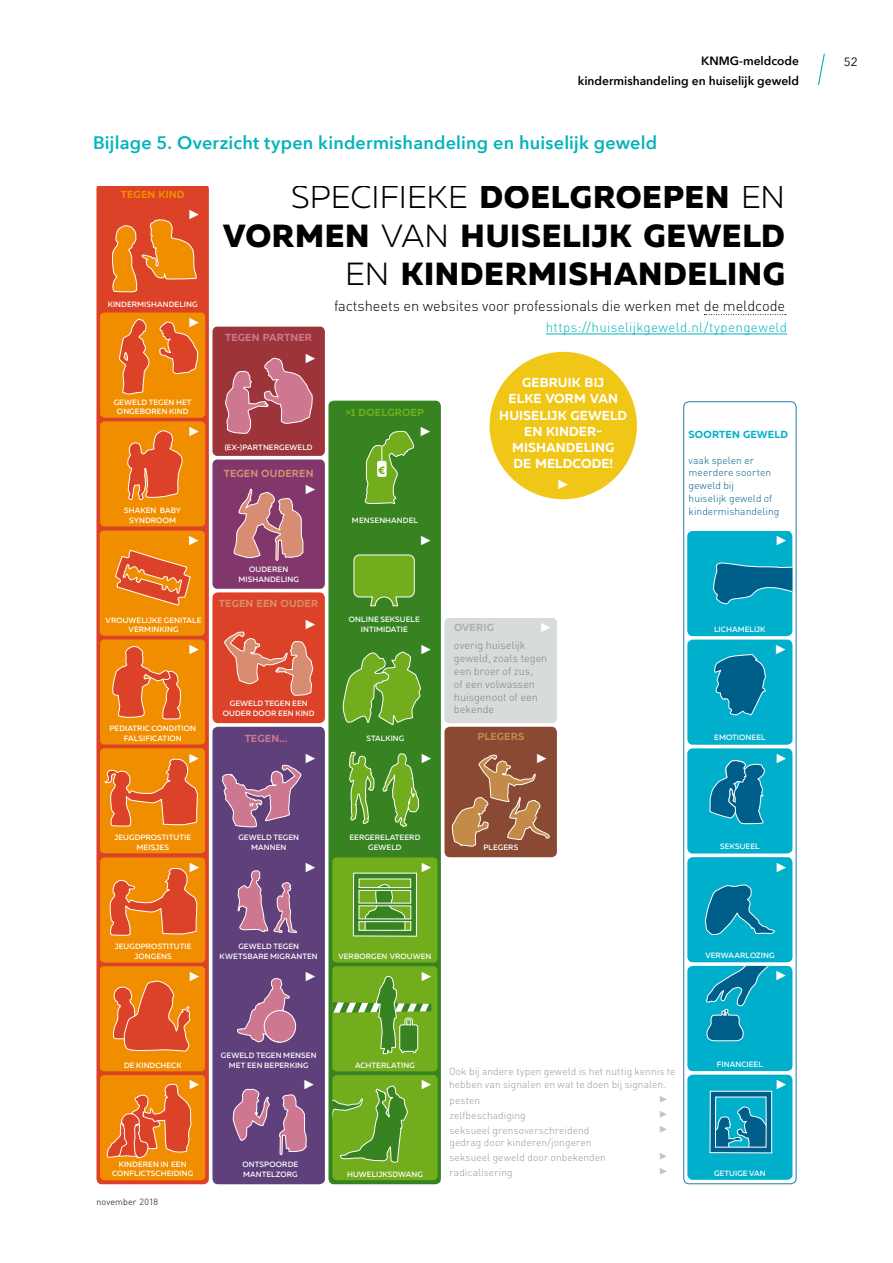
<style>
.page{position:relative;width:893px;height:1263px;background:#fff}
.page>*{position:absolute;margin:0;border:0;box-sizing:border-box;transform-origin:0 0}
.t1{font:800 31.95px/38.4px "Muller";letter-spacing:.02em;color:#000;text-align:right}
.t2{font:600 18px "Avenir Next";letter-spacing:.01em;color:#00b4bc}
.t3{font:300 14.7px "DIN";letter-spacing:-.005em;color:#000}
.t4{font:300 13.5px "DIN";letter-spacing:.02em;color:#00b4bc}
.t5{font:700 13.05px/16.2px "Muller";letter-spacing:.005em;color:#fff;text-align:center}
.t6{font:600 12px "Avenir Next";color:#000}
.t7{font:12px "Avenir Next";color:#000}
.t8{font:300 10.8px/12.8px "DIN";color:#818084}
.t9{font:300 10.2px/15.1px "DIN";letter-spacing:.005em;color:#98989c}
.t10{font:300 10.2px/12.8px "DIN";letter-spacing:.005em;color:#005e8a}
.t11{font:700 10.2px "Muller";letter-spacing:.02em;color:#d88c71}
.t12{font:700 10.2px "Muller";letter-spacing:.015em;color:#cd7890}
.t13{font:700 10.2px "Muller";letter-spacing:.015em;color:#00afcc}
.t14{font:700 10.2px "Muller";letter-spacing:.015em;color:#71ad1c}
.t15{font:700 10.2px "Muller";letter-spacing:.015em;color:#f18e00}
.t16{font:700 10.2px "Muller";letter-spacing:.01em;color:#c48a48}
.t17{font:700 10.2px "Muller";letter-spacing:.01em;color:#aeafb2}
.t18{font:300 9px "DIN";letter-spacing:.01em;color:#000}
.t19{font:500 7.65px/9.6px "Muller";letter-spacing:.01em;color:#fff;text-align:center}
.s1{font-weight:300}
</style>
<div class="page">
<svg style="left:818px;top:54px;width:7px;height:31px"></svg>
<div style="left:212px;top:592px;width:113px;height:131px;background:#db4227;border-radius:5px"></div>
<div style="left:212px;top:727px;width:113px;height:457px;background:#5f407b;border-radius:5px"></div>
<svg style="left:237px;top:870px;width:60px;height:63px"></svg>
<svg style="left:237px;top:978px;width:59px;height:64px"></svg>
<div style="left:264px;top:1010px;width:32px;height:32px;background:#cd7890;border-radius:50%"></div>
<div style="left:264px;top:1010px;width:32px;height:32px;border:1px solid #fff;border-radius:50%"></div>
<svg style="left:233px;top:1088px;width:37px;height:53px"></svg>
<div style="left:328px;top:401px;width:113px;height:783px;background:#378321;border-radius:5px"></div>
<div style="left:332px;top:857px;width:105px;height:105px;background:#71ad1c;border-radius:4px"></div>
<div style="left:332px;top:966px;width:105px;height:105px;background:#71ad1c;border-radius:4px"></div>
<svg style="left:349px;top:751px;width:26px;height:73px"></svg>
<svg style="left:365px;top:431px;width:50px;height:73px"></svg>
<div style="left:332px;top:1075px;width:106px;height:105px;background:#71ad1c;border-radius:4px"></div>
<svg style="left:332px;top:1086px;width:76px;height:76px"></svg>
<svg style="left:353px;top:554px;width:62px;height:52px;background:#71ac2c"></svg>
<div style="left:444px;top:727px;width:113px;height:130px;background:#894932;border-radius:5px"></div>
<svg style="left:96px;top:186px;width:113px;height:998px;background:#dd4d2f"></svg>
<div style="left:100px;top:966px;width:105px;height:105px;background:#f18e00;border-radius:4px"></div>
<div style="left:100px;top:205px;width:105px;height:105px;background:#db4227;border-radius:4px"></div>
<div style="left:100px;top:313px;width:105px;height:105px;background:#f18e00;border-radius:4px"></div>
<svg style="left:119px;top:318px;width:30px;height:77px"></svg>
<div style="left:100px;top:421px;width:105px;height:105px;background:#f18e00;border-radius:4px"></div>
<svg style="left:127px;top:430px;width:56px;height:71px"></svg>
<div style="left:100px;top:748px;width:105px;height:105px;background:#f18e00;border-radius:4px"></div>
<div style="left:100px;top:857px;width:105px;height:105px;background:#f18e00;border-radius:4px"></div>
<div style="left:100px;top:639px;width:105px;height:105px;background:#f18e00;border-radius:4px"></div>
<svg style="left:112px;top:646px;width:69px;height:74px"></svg>
<div style="left:100px;top:531px;width:105px;height:105px;background:#f18e00;border-radius:4px"></div>
<div style="left:100px;top:1075px;width:105px;height:105px;background:#f18e00;border-radius:4px"></div>
<svg style="left:704px;top:314px;width:82px;height:1px"></svg>
<div style="left:212px;top:459px;width:113px;height:130px;background:#81376b;border-radius:5px"></div>
<div style="left:212px;top:327px;width:113px;height:129px;background:#9d343a;border-radius:5px"></div>
<div style="left:683px;top:401px;width:114px;height:783px;border:1px solid #227aaf;border-radius:5px"></div>
<div style="left:687px;top:857px;width:105px;height:105px;background:#00afcc;border-radius:5px"></div>
<svg style="left:705px;top:884px;width:70px;height:51px"></svg>
<div style="left:687px;top:966px;width:105px;height:105px;background:#00afcc;border-radius:5px"></div>
<div style="left:687px;top:1075px;width:105px;height:105px;background:#00afcc;border-radius:5px"></div>
<div style="left:687px;top:531px;width:105px;height:105px;background:#00afcc;border-radius:5px"></div>
<svg style="left:713px;top:562px;width:79px;height:43px"></svg>
<div style="left:687px;top:748px;width:105px;height:105px;background:#00afcc;border-radius:5px"></div>
<svg style="left:709px;top:760px;width:56px;height:65px"></svg>
<div style="left:687px;top:640px;width:105px;height:105px;background:#00afcc;border-radius:5px"></div>
<svg style="left:714px;top:654px;width:52px;height:62px"></svg>
<div style="left:490px;top:352px;width:147px;height:147px;background:#f0c617;border-radius:50%"></div>
<div style="left:444px;top:618px;width:113px;height:105px;background:#d8dbdc;border-radius:4px"></div>
<hr style="left:546px;top:334px;width:241px;height:1px;background:#00b4bc">
<svg style="left:224px;top:631px;width:90px;height:65px"></svg>
<svg style="left:222px;top:764px;width:80px;height:63px"></svg>
<svg style="left:279px;top:1094px;width:28px;height:61px"></svg>
<svg style="left:353px;top:872px;width:64px;height:65px"></svg>
<svg style="left:333px;top:976px;width:98px;height:78px"></svg>
<svg style="left:382px;top:753px;width:38px;height:74px"></svg>
<svg style="left:343px;top:651px;width:78px;height:74px"></svg>
<svg style="left:452px;top:754px;width:98px;height:93px"></svg>
<svg style="left:113px;top:980px;width:78px;height:72px"></svg>
<svg style="left:112px;top:219px;width:85px;height:74px"></svg>
<svg style="left:159px;top:311px;width:40px;height:63px"></svg>
<svg style="left:104px;top:758px;width:94px;height:69px"></svg>
<svg style="left:110px;top:867px;width:88px;height:69px"></svg>
<svg style="left:115px;top:549px;width:76px;height:57px"></svg>
<svg style="left:106px;top:1083px;width:86px;height:75px"></svg>
<svg style="left:233px;top:488px;width:71px;height:73px"></svg>
<svg style="left:225px;top:357px;width:88px;height:77px"></svg>
<svg style="left:706px;top:966px;width:63px;height:76px"></svg>
<svg style="left:709px;top:1090px;width:64px;height:64px"></svg>
<h3 class="t6" style="left:701px;top:51px;width:99px">KNMG-meldcode</h3>
<h3 class="t7" style="left:844px;top:51px;width:15px">52</h3>
<h3 class="t6" style="left:578px;top:70px;width:223px">kindermishandeling en huiselijk geweld</h3>
<h2 class="t2" style="left:93px;top:128px;width:566px">Bijlage 5. Overzicht typen kindermishandeling en huiselijk geweld</h2>
<h3 class="t15" style="left:121px;top:188px;width:65px">TEGEN KIND</h3>
<p class="t19" style="left:108px;top:299px;width:91px">KINDERMISHANDELING</p>
<p class="t19" style="left:114px;top:397px;width:79px">GEWELD TEGEN HET<br>ONGEBOREN KIND</p>
<p class="t19" style="left:124px;top:506px;width:58px">SHAKEN BABY<br>SYNDROOM</p>
<p class="t19" style="left:106px;top:615px;width:97px">VROUWELIJKE GENITALE<br>VERMINKING</p>
<p class="t19" style="left:109px;top:724px;width:88px">PEDIATRIC CONDITION<br>FALSIFICATION</p>
<h1 class="t1" style="left:223px;top:178px;width:564px"><span class="s1">SPECIFIEKE</span> DOELGROEPEN <span class="s1">EN<br></span>VORMEN <span class="s1">VAN</span> HUISELIJK GEWELD<br><span class="s1">EN</span> KINDERMISHANDELING</h1>
<h3 class="t3" style="left:334px;top:297px;width:453px">factsheets en websites voor professionals die werken met de meldcode</h3>
<h3 class="t12" style="left:225px;top:332px;width:89px">TEGEN PARTNER</h3>
<p class="t19" style="left:225px;top:443px;width:89px">(EX-)PARTNERGEWELD</p>
<h3 class="t11" style="left:224px;top:467px;width:91px">TEGEN OUDEREN</h3>
<p class="t19" style="left:239px;top:564px;width:62px">OUDEREN<br>MISHANDELING</p>
<h3 class="t11" style="left:219px;top:597px;width:101px">TEGEN EEN OUDER</h3>
<p class="t19" style="left:223px;top:699px;width:93px">GEWELD TEGEN EEN<br>OUDER DOOR EEN KIND</p>
<h3 class="t12" style="left:245px;top:732px;width:44px">TEGEN...</h3>
<h3 class="t14" style="left:346px;top:406px;width:80px">&gt;1 DOELGROEP</h3>
<p class="t19" style="left:352px;top:515px;width:68px">MENSENHANDEL</p>
<p class="t19" style="left:349px;top:615px;width:72px">ONLINE SEKSUELE<br>INTIMIDATIE</p>
<p class="t19" style="left:366px;top:733px;width:39px">STALKING</p>
<h3 class="t4" style="left:546px;top:319px;width:243px">https://huiselijkgeweld.nl/typengeweld</h3>
<h3 class="t5" style="left:499px;top:374px;width:129px">GEBRUIK BIJ<br>ELKE VORM VAN<br>HUISELIJK GEWELD<br>EN KINDER-<br>MISHANDELING<br>DE MELDCODE!</h3>
<h3 class="t17" style="left:454px;top:621px;width:41px">OVERIG</h3>
<h3 class="t8" style="left:454px;top:639px;width:95px">overig huiselijk geweld, zoals tegen een broer of zus,<br>of een volwassen huisgenoot of een bekende</h3>
<h3 class="t16" style="left:477px;top:730px;width:48px">PLEGERS</h3>
<h3 class="t13" style="left:689px;top:428px;width:101px">SOORTEN GEWELD</h3>
<h3 class="t10" style="left:689px;top:453px;width:92px">vaak spelen er meerdere soorten geweld bij<br>huiselijk geweld of kindermishandeling</h3>
<p class="t19" style="left:714px;top:624px;width:53px">LICHAMELIJK</p>
<p class="t19" style="left:714px;top:733px;width:53px">EMOTIONEEL</p>
<p class="t19" style="left:114px;top:832px;width:78px">JEUGDPROSTITUTIE<br>MEISJES</p>
<p class="t19" style="left:238px;top:833px;width:62px">GEWELD TEGEN<br>MANNEN</p>
<p class="t19" style="left:349px;top:832px;width:73px">EERGERELATEERD<br>GEWELD</p>
<p class="t19" style="left:483px;top:843px;width:36px">PLEGERS</p>
<p class="t19" style="left:720px;top:842px;width:41px">SEKSUEEL</p>
<p class="t19" style="left:115px;top:942px;width:78px">JEUGDPROSTITUTIE<br>JONGENS</p>
<p class="t19" style="left:220px;top:942px;width:100px">GEWELD TEGEN<br>KWETSBARE MIGRANTEN</p>
<p class="t19" style="left:338px;top:951px;width:95px">VERBORGEN VROUWEN</p>
<p class="t19" style="left:705px;top:950px;width:71px">VERWAARLOZING</p>
<p class="t19" style="left:124px;top:1060px;width:59px">DE KINDCHECK</p>
<p class="t19" style="left:221px;top:1051px;width:97px">GEWELD TEGEN MENSEN<br>MET EEN BEPERKING</p>
<p class="t19" style="left:112px;top:1159px;width:83px">KINDEREN IN EEN<br>CONFLICTSCHEIDING</p>
<p class="t18" style="left:96px;top:1196px;width:63px">november 2018</p>
<p class="t19" style="left:242px;top:1159px;width:57px;text-align:left">ONTSPOORDE<br>MANTELZORG</p>
<p class="t19" style="left:355px;top:1060px;width:61px">ACHTERLATING</p>
<p class="t19" style="left:347px;top:1169px;width:77px">HUWELIJKSDWANG</p>
<h3 class="t9" style="left:449px;top:1065px;width:228px;line-height:12.8px">Ook bij andere typen geweld is het nuttig kennis te hebben van signalen en wat te doen bij signalen.</h3>
<h3 class="t9" style="left:449px;top:1093px;width:32px">pesten</h3>
<h3 class="t9" style="left:449px;top:1108px;width:78px">zelfbeschadiging</h3>
<h3 class="t9" style="left:449px;top:1123px;width:142px">seksueel grensoverschreidend</h3>
<h3 class="t9" style="left:449px;top:1134px;width:158px">gedrag door kinderen/jongeren seksueel geweld door onbekenden</h3>
<h3 class="t9" style="left:449px;top:1165px;width:65px">radicalisering</h3>
<p class="t19" style="left:717px;top:1059px;width:48px">FINANCIEEL</p>
<p class="t19" style="left:714px;top:1168px;width:53px">GETUIGE VAN</p>
</div>
